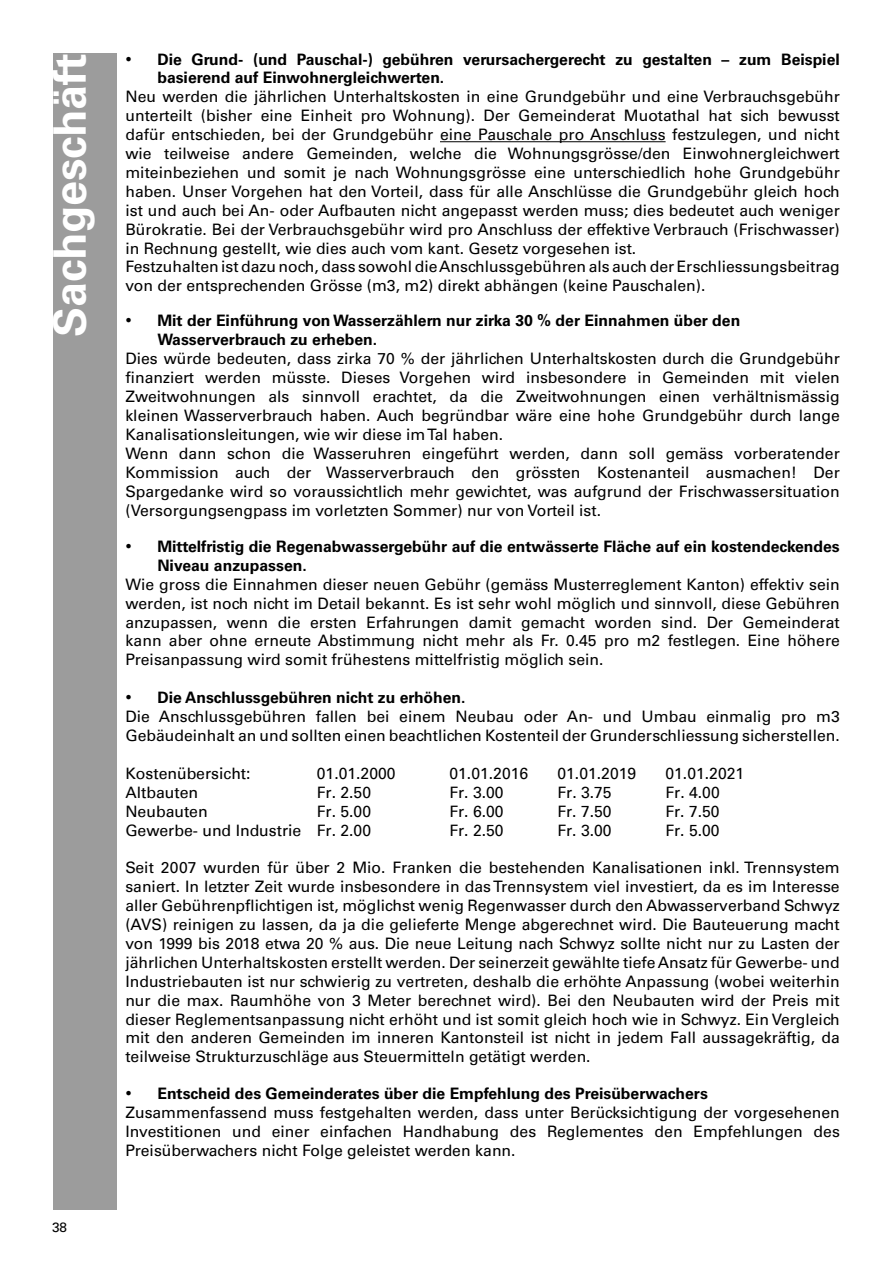
<style>
.page{position:relative;width:893px;height:1263px;background:#fff}
.page>*{position:absolute;margin:0;border:0;box-sizing:border-box;transform-origin:0 0}
.t1{font:700 45px "Univers LT Std";color:#fff}
.t2{font:15.75px/18.9px "Univers LT Std";color:#000}
.t3{font:700 15.75px/18.9px "Univers LT Std";color:#000}
.t4{font:15.75px "Univers";color:#000}
.t5{font:13.5px "Univers LT Std";color:#000}
.s1{font-family:"Times New Roman";font-weight:400;font-size:18px}
.s2{font-family:"Times New Roman";font-size:18px}
.s3{font-weight:700}
</style>
<div class="page">
<hr style="left:440px;top:141px;width:226px;height:1px;background:#000">
<div style="left:53px;top:53px;width:64px;height:1157px;background:#9c9c9c"></div>
<h1 class="t1" style="left:44px;top:337px;width:285px;rotate:-90deg">Sachgeschäft</h1>
<p class="t5" style="left:52px;top:1219px;width:17px">38</p>
<p class="t3" style="left:157px;top:50px;width:684px;text-indent:-32px"><span class="s1">•</span> Die Grund- (und Pauschal-) gebühren verursachergerecht zu gestalten – zum Beispiel basierend auf Einwohnergleichwerten.</p>
<p class="t2" style="left:125px;top:87px;width:716px">Neu werden die jährlichen Unterhaltskosten in eine Grundgebühr und eine Verbrauchsgebühr unterteilt (bisher eine Einheit pro Wohnung). Der Gemeinderat Muotathal hat sich bewusst dafür entschieden, bei der Grundgebühr eine Pauschale pro Anschluss festzulegen, und nicht wie teilweise andere Gemeinden, welche die Wohnungsgrösse/den Einwohnergleichwert miteinbeziehen und somit je nach Wohnungsgrösse eine unterschiedlich hohe Grundgebühr haben. Unser Vorgehen hat den Vorteil, dass für alle Anschlüsse die Grundgebühr gleich hoch ist und auch bei An- oder Aufbauten nicht angepasst werden muss; dies bedeutet auch weniger Bürokratie. Bei der Verbrauchsgebühr wird pro Anschluss der effektive Verbrauch (Frischwasser) in Rechnung gestellt, wie dies auch vom kant. Gesetz vorgesehen ist.<br>Festzuhalten ist dazu noch, dass sowohl die Anschlussgebühren als auch der Erschliessungsbeitrag von der entsprechenden Grösse (m3, m2) direkt abhängen (keine Pauschalen).</p>
<p class="t3" style="left:157px;top:312px;width:584px;text-indent:-32px"><span class="s1">•</span> Mit der Einführung von Wasserzählern nur zirka 30 % der Einnahmen über den<br>Wasserverbrauch zu erheben.</p>
<p class="t2" style="left:125px;top:349px;width:716px">Dies würde bedeuten, dass zirka 70 % der jährlichen Unterhaltskosten durch die Grundgebühr finanziert werden müsste. Dieses Vorgehen wird insbesondere in Gemeinden mit vielen Zweitwohnungen als sinnvoll erachtet, da die Zweitwohnungen einen verhältnismässig kleinen Wasserverbrauch haben. Auch begründbar wäre eine hohe Grundgebühr durch lange Kanalisationsleitungen, wie wir diese im Tal haben.<br>Wenn dann schon die Wasseruhren eingeführt werden, dann soll gemäss vorberatender Kommission auch der Wasserverbrauch den grössten Kostenanteil ausmachen! Der Spargedanke wird so voraussichtlich mehr gewichtet, was aufgrund der Frischwassersituation (Versorgungsengpass im vorletzten Sommer) nur von Vorteil ist.</p>
<p class="t3" style="left:157px;top:537px;width:684px;text-indent:-32px"><span class="s1">•</span> Mittelfristig die Regenabwassergebühr auf die entwässerte Fläche auf ein kostendeckendes<br>Niveau anzupassen.</p>
<p class="t2" style="left:125px;top:575px;width:716px;text-align:justify">Wie gross die Einnahmen dieser neuen Gebühr (gemäss Musterreglement Kanton) effektiv sein werden, ist noch nicht im Detail bekannt. Es ist sehr wohl möglich und sinnvoll, diese Gebühren anzupassen, wenn die ersten Erfahrungen damit gemacht worden sind. Der Gemeinderat kann aber ohne erneute Abstimmung nicht mehr als Fr. 0.45 pro m2 festlegen. Eine höhere Preisanpassung wird somit frühestens mittelfristig möglich sein.</p>
<p class="t2" style="left:125px;top:688px;width:716px"><span class="s2">•</span> <span class="s3">Die Anschlussgebühren nicht zu erhöhen.<br></span>Die Anschlussgebühren fallen bei einem Neubau oder An- und Umbau einmalig pro m3<br>Gebäudeinhalt an und sollten einen beachtlichen Kostenteil der Grunderschliessung sicherstellen.</p>
<p class="t4" style="left:125px;top:764px;width:127px">Kostenübersicht:</p>
<p class="t4" style="left:317px;top:764px;width:80px">01.01.2000</p>
<p class="t4" style="left:449px;top:764px;width:80px">01.01.2016</p>
<p class="t4" style="left:557px;top:764px;width:80px">01.01.2019</p>
<p class="t4" style="left:665px;top:764px;width:80px">01.01.2021</p>
<p class="t4" style="left:125px;top:783px;width:74px">Altbauten</p>
<p class="t4" style="left:317px;top:783px;width:56px">Fr. 2.50</p>
<p class="t4" style="left:449px;top:783px;width:56px">Fr. 3.00</p>
<p class="t4" style="left:557px;top:783px;width:56px">Fr. 3.75</p>
<p class="t4" style="left:665px;top:783px;width:56px">Fr. 4.00</p>
<p class="t4" style="left:125px;top:802px;width:84px">Neubauten</p>
<p class="t4" style="left:317px;top:802px;width:56px">Fr. 5.00</p>
<p class="t4" style="left:449px;top:802px;width:56px">Fr. 6.00</p>
<p class="t4" style="left:557px;top:802px;width:56px">Fr. 7.50</p>
<p class="t4" style="left:665px;top:802px;width:56px">Fr. 7.50</p>
<p class="t4" style="left:125px;top:821px;width:247px">Gewerbe- und Industrie Fr. 2.00</p>
<p class="t4" style="left:449px;top:821px;width:56px">Fr. 2.50</p>
<p class="t4" style="left:557px;top:821px;width:56px">Fr. 3.00</p>
<p class="t4" style="left:665px;top:821px;width:56px">Fr. 5.00</p>
<p class="t2" style="left:125px;top:858px;width:716px;text-align:justify">Seit 2007 wurden für über 2 Mio. Franken die bestehenden Kanalisationen inkl. Trennsystem saniert. In letzter Zeit wurde insbesondere in das Trennsystem viel investiert, da es im Interesse aller Gebührenpflichtigen ist, möglichst wenig Regenwasser durch den Abwasserverband Schwyz (AVS) reinigen zu lassen, da ja die gelieferte Menge abgerechnet wird. Die Bauteuerung macht von 1999 bis 2018 etwa 20 % aus. Die neue Leitung nach Schwyz sollte nicht nur zu Lasten der jährlichen Unterhaltskosten erstellt werden. Der seinerzeit gewählte tiefe Ansatz für Gewerbe- und Industriebauten ist nur schwierig zu vertreten, deshalb die erhöhte Anpassung (wobei weiterhin nur die max. Raumhöhe von 3 Meter berechnet wird). Bei den Neubauten wird der Preis mit dieser Reglementsanpassung nicht erhöht und ist somit gleich hoch wie in Schwyz. Ein Vergleich mit den anderen Gemeinden im inneren Kantonsteil ist nicht in jedem Fall aussagekräftig, da teilweise Strukturzuschläge aus Steuermitteln getätigt werden.</p>
<p class="t2" style="left:125px;top:1084px;width:716px"><span class="s2">•</span> <span class="s3">Entscheid des Gemeinderates über die Empfehlung des Preisüberwachers </span>Zusammenfassend muss festgehalten werden, dass unter Berücksichtigung der vorgesehenen Investitionen und einer einfachen Handhabung des Reglementes den Empfehlungen des Preisüberwachers nicht Folge geleistet werden kann.</p>
</div>
